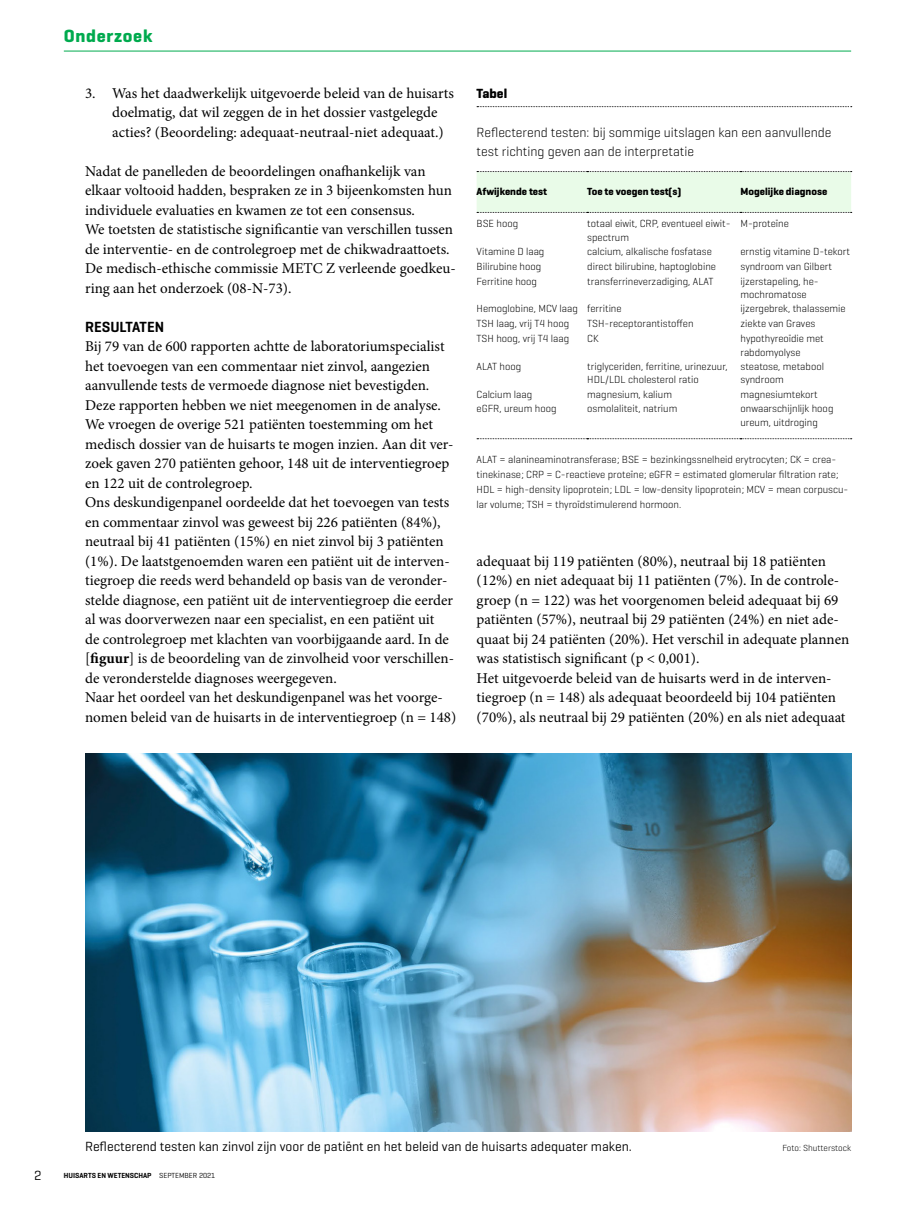
<style>
.page{position:relative;width:915px;height:1212px;background:#fff}
.page>*{position:absolute;margin:0;border:0;box-sizing:border-box;transform-origin:0 0}
.t1{font:700 18px "Geogrotesque";letter-spacing:.04em;color:#00aa4e}
.Para_broodtekst{font:15px/19.5px "Minion Pro";color:#000}
.SectionHeading_1_tus{font:600 15px "Geogrotesque";color:#000}
.Tabel_Caption_tabel{font:300 13.5px/19.5px "Geogrotesque";color:#000}
.Image_Caption_figuur{font:13.5px "Geogrotesque";color:#000}
.Table_Caption_tabel{font:700 13.5px "Geogrotesque";color:#000}
.Table_Entry_left_tab{font:300 10.5px/13.5px "Geogrotesque";color:#000}
.Table_Legend_legenda{font:300 10.5px/15px "Geogrotesque";color:#000}
.Table_Heading_kopreg{font:700 10.5px "Geogrotesque";color:#000}
.Image_Caption_figuur-2{font:300 9px "Geogrotesque";color:#000}
.t2{font:600 7.5px "Geogrotesque";color:#000}
.t3{font:7.5px "Geogrotesque";color:#000}
.s1{font-weight:700}
.s2{font-weight:400}
</style>
<div class="page">
<hr style="left:64px;top:51px;width:786px;height:1px;background:#00aa4e">
<img style="left:85px;top:754px;width:765px;height:377px">
<svg style="left:477px;top:106px;width:374px;height:1px"></svg>
<svg style="left:477px;top:438px;width:374px;height:1px"></svg>
<div style="left:476px;top:171px;width:375px;height:42px;background:#e9fbe8"></div>
<p class="t1" style="left:64px;top:25px;width:90px">Onderzoek</p>
<p class="Para_broodtekst" style="left:112px;top:83px;width:343px;text-indent:-27px">3. Was het daadwerkelijk uitgevoerde beleid van de huisarts doelmatig, dat wil zeggen de in het dossier vastgelegde acties? (Beoordeling: adequaat-neutraal-niet adequaat.)</p>
<p class="Para_broodtekst" style="left:85px;top:161px;width:368px">Nadat de panelleden de beoordelingen onafhankelijk van elkaar voltooid hadden, bespraken ze in 3 bijeenkomsten hun individuele evaluaties en kwamen ze tot een consensus.</p>
<p class="Para_broodtekst" style="left:85px;top:220px;width:369px">We toetsten de statistische significantie van verschillen tussen de interventie- en de controlegroep met de chikwadraattoets.</p>
<p class="Para_broodtekst" style="left:85px;top:259px;width:372px">De medisch-ethische commissie METC Z verleende goedkeu&shy;ring aan het onderzoek (08-N-73).</p>
<p class="SectionHeading_1_tus" style="left:85px;top:317px;width:80px">RESULTATEN</p>
<p class="Para_broodtekst" style="left:85px;top:337px;width:370px">Bij 79 van de 600 rapporten achtte de laboratoriumspecialist het toevoegen van een commentaar niet zinvol, aangezien aanvullende tests de vermoede diagnose niet bevestigden.<br>Deze rapporten hebben we niet meegenomen in de analyse.<br>We vroegen de overige 521 patiënten toestemming om het medisch dossier van de huisarts te mogen inzien. Aan dit ver&shy;zoek gaven 270 patiënten gehoor, 148 uit de interventiegroep en 122 uit de controlegroep.</p>
<p class="Para_broodtekst" style="left:85px;top:493px;width:370px">Ons deskundigenpanel oordeelde dat het toevoegen van tests en commentaar zinvol was geweest bij 226 patiënten (84%), neutraal bij 41 patiënten (15%) en niet zinvol bij 3 patiënten (1%). De laatstgenoemden waren een patiënt uit de interven&shy;tiegroep die reeds werd behandeld op basis van de veronder&shy;stelde diagnose, een patiënt uit de interventiegroep die eerder al was doorverwezen naar een specialist, en een patiënt uit<br>de controlegroep met klachten van voorbijgaande aard. In de [<span class="s1">figuur</span>] is de beoordeling van de zinvolheid voor verschillen&shy;de veronderstelde diagnoses weergegeven.</p>
<p class="Para_broodtekst" style="left:85px;top:688px;width:372px">Naar het oordeel van het deskundigenpanel was het voorge&shy;nomen beleid van de huisarts in de interventiegroep (n = 148)</p>
<p class="Table_Caption_tabel" style="left:476px;top:85px;width:32px">Tabel</p>
<p class="Tabel_Caption_tabel" style="left:476px;top:122px;width:356px">Reflecterend testen: bij sommige uitslagen kan een aanvullende test richting geven aan de interpretatie</p>
<p class="Table_Heading_kopreg" style="left:476px;top:185px;width:72px">Afwijkende test</p>
<p class="Table_Heading_kopreg" style="left:587px;top:185px;width:95px">Toe te voegen test(s)</p>
<p class="Table_Heading_kopreg" style="left:740px;top:185px;width:88px">Mogelijke diagnose</p>
<p class="Table_Entry_left_tab" style="left:476px;top:216px;width:43px">BSE hoog</p>
<p class="Table_Entry_left_tab" style="left:587px;top:216px;width:145px">totaal eiwit, CRP, eventueel eiwit&shy;spectrum</p>
<p class="Table_Entry_left_tab" style="left:740px;top:216px;width:50px">M-proteïne</p>
<p class="Table_Entry_left_tab" style="left:476px;top:244px;width:69px">Vitamine D laag</p>
<p class="Table_Entry_left_tab" style="left:587px;top:244px;width:126px">calcium, alkalische fosfatase</p>
<p class="Table_Entry_left_tab" style="left:740px;top:244px;width:111px">ernstig vitamine D-tekort</p>
<p class="Table_Entry_left_tab" style="left:476px;top:259px;width:66px">Bilirubine hoog</p>
<p class="Table_Entry_left_tab" style="left:587px;top:259px;width:130px">direct bilirubine, haptoglobine</p>
<p class="Table_Entry_left_tab" style="left:740px;top:259px;width:93px">syndroom van Gilbert</p>
<p class="Table_Entry_left_tab" style="left:476px;top:274px;width:62px">Ferritine hoog</p>
<p class="Table_Entry_left_tab" style="left:587px;top:274px;width:128px">transferrineverzadiging, ALAT</p>
<p class="Table_Entry_left_tab" style="left:740px;top:274px;width:80px">ijzerstapeling, he&shy;mochromatose</p>
<p class="Table_Entry_left_tab" style="left:476px;top:302px;width:103px">Hemoglobine, MCV laag</p>
<p class="Table_Entry_left_tab" style="left:587px;top:302px;width:36px">ferritine</p>
<p class="Table_Entry_left_tab" style="left:740px;top:302px;width:107px">ijzergebrek, thalassemie</p>
<p class="Table_Entry_left_tab" style="left:476px;top:316px;width:94px">TSH laag, vrij T4 hoog</p>
<p class="Table_Entry_left_tab" style="left:587px;top:316px;width:108px">TSH-receptorantistoffen</p>
<p class="Table_Entry_left_tab" style="left:740px;top:316px;width:76px">ziekte van Graves</p>
<p class="Table_Entry_left_tab" style="left:476px;top:331px;width:94px">TSH hoog, vrij T4 laag</p>
<p class="Table_Entry_left_tab" style="left:587px;top:331px;width:13px">CK</p>
<p class="Table_Entry_left_tab" style="left:740px;top:331px;width:85px">hypothyreoïdie met rabdomyolyse</p>
<p class="Table_Entry_left_tab" style="left:476px;top:359px;width:46px">ALAT hoog</p>
<p class="Table_Entry_left_tab" style="left:587px;top:359px;width:142px">triglyceriden, ferritine, urinezuur,<br>HDL/LDL cholesterol ratio</p>
<p class="Table_Entry_left_tab" style="left:740px;top:359px;width:85px">steatose, metabool syndroom</p>
<p class="Table_Entry_left_tab" style="left:476px;top:387px;width:57px">Calcium laag</p>
<p class="Table_Entry_left_tab" style="left:587px;top:387px;width:86px">magnesium, kalium</p>
<p class="Table_Entry_left_tab" style="left:740px;top:387px;width:79px">magnesiumtekort</p>
<p class="Table_Entry_left_tab" style="left:476px;top:402px;width:81px">eGFR, ureum hoog</p>
<p class="Table_Entry_left_tab" style="left:587px;top:402px;width:92px">osmolaliteit, natrium</p>
<p class="Table_Entry_left_tab" style="left:740px;top:402px;width:94px">onwaarschijnlijk hoog ureum, uitdroging</p>
<p class="Table_Legend_legenda" style="left:476px;top:451px;width:373px">ALAT = alanineaminotransferase; BSE = bezinkingssnelheid erytrocyten; CK = crea&shy;tinekinase; CRP = C-reactieve proteïne; eGFR = estimated glomerular filtration rate; HDL = high-density lipoprotein; LDL = low-density lipoprotein; MCV = mean corpuscu&shy;lar volume; TSH = thyroïdstimulerend hormoon.</p>
<p class="Para_broodtekst" style="left:476px;top:551px;width:374px">adequaat bij 119 patiënten (80%), neutraal bij 18 patiënten (12%) en niet adequaat bij 11 patiënten (7%). In de controle&shy;groep (n = 122) was het voorgenomen beleid adequaat bij 69 patiënten (57%), neutraal bij 29 patiënten (24%) en niet ade&shy;quaat bij 24 patiënten (20%). Het verschil in adequate plannen was statistisch significant (p &lt; 0,001).</p>
<p class="Para_broodtekst" style="left:476px;top:668px;width:370px">Het uitgevoerde beleid van de huisarts werd in de interven&shy;tiegroep (n = 148) als adequaat beoordeeld bij 104 patiënten (70%), als neutraal bij 29 patiënten (20%) en als niet adequaat</p>
<p class="Image_Caption_figuur" style="left:34px;top:1166px;width:9px">2</p>
<p class="Image_Caption_figuur" style="left:85px;top:1138px;width:548px">Reflecterend testen kan zinvol zijn voor de patiënt en het beleid van de huisarts adequater maken.</p>
<p class="Image_Caption_figuur-2" style="left:782px;top:1142px;width:70px">Foto: Shutterstock</p>
<p class="t2" style="left:64px;top:1171px;width:153px">HUISARTS EN WETENSCHAP <span class="s2">SEPTEM BER 2021</span></p>
<p class="t3" style="left:159px;top:1171px;width:42px">maand 0000</p>
</div>
